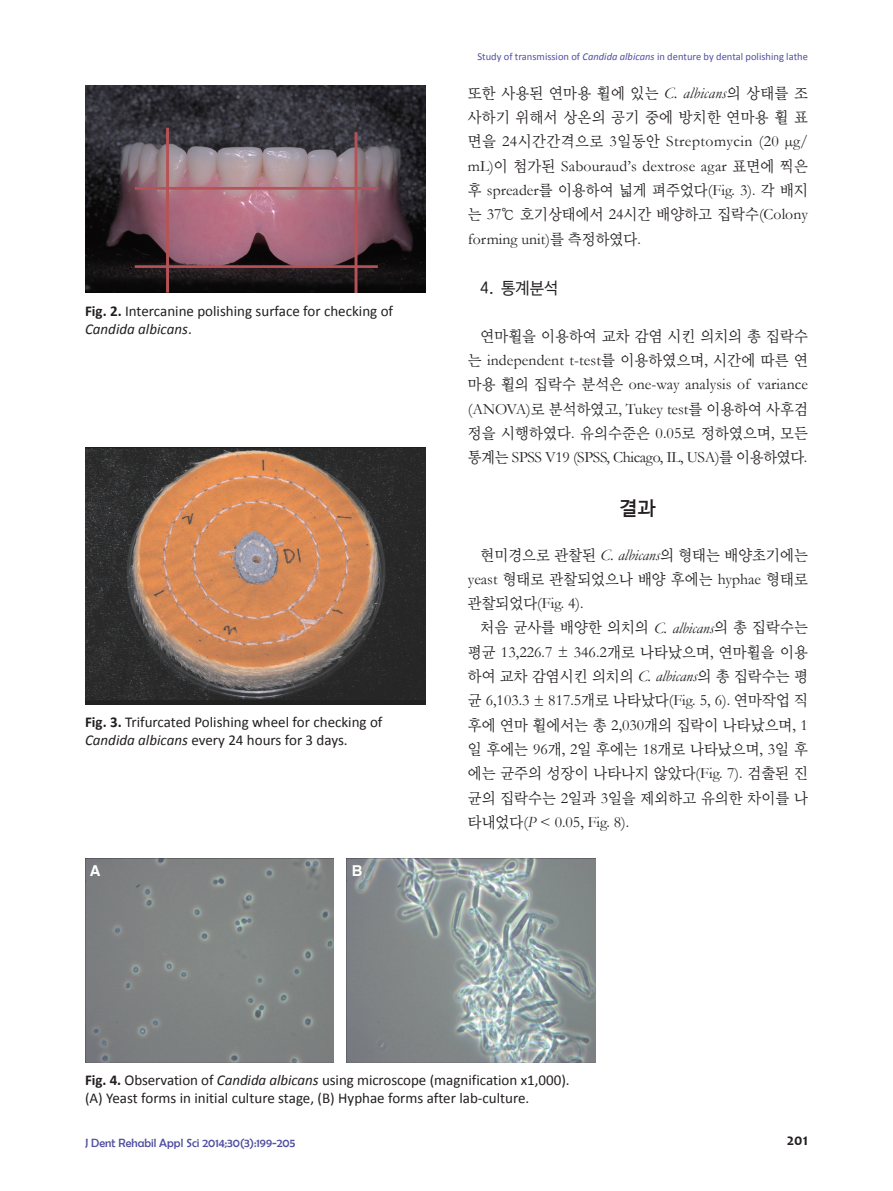
<style>
.page{position:relative;width:893px;height:1191px;background:#fff}
.page>*{position:absolute;margin:0;border:0;box-sizing:border-box;transform-origin:0 0}
.t1{font:19.5px "Bareun Dotum OTF 2";color:#231f20}
.t2{font:16.5px "Bareun Dotum OTF 1";color:#231f20;scale:.95 1}
.t3{font:700 16.5px "Candara";color:#231f20;scale:.95 1}
.t4{font:15.75px/24.3px "Bareun Batang L";color:#231f20;text-align:justify;scale:.96 1}
.t5{font:15.75px/24.3px "Garamond";color:#231f20;text-align:justify}
.t6{font:15.75px "Garamond";letter-spacing:-.025em;color:#231f20}
.t7{font:15px/18px "Calibri";color:#231f20}
.t8{font:700 15px "Helvetica";color:#fff}
.t9{font:12px "Berlin Sans FB";color:#504fa1}
.t10{font:10.5px "Calibri";color:#504fa1}
.s1{font-weight:700}
.s2{font-style:italic}
.s3{font-family:"Garamond";font-style:italic}
.s4{font-family:"Bareun Batang L"}
.s5{font-family:"Garamond"}
</style>
<div class="page">
<img style="left:85px;top:85px;width:340px;height:208px">
<img style="left:85px;top:858px;width:249px;height:204px">
<img style="left:347px;top:858px;width:248px;height:204px">
<img style="left:85px;top:447px;width:340px;height:258px">
<p class="t7" style="left:85px;top:301px;width:310px"><span class="s1">Fig. 2.</span> Intercanine polishing surface for checking of<br><span class="s2">Candida albicans</span>.</p>
<p class="t7" style="left:85px;top:712px;width:299px"><span class="s1">Fig. 3.</span> Trifurcated Polishing wheel for checking of<br><span class="s2">Candida albicans</span> every 24 hours for 3 days.</p>
<p class="t8" style="left:90px;top:861px;width:12px">A</p>
<p class="t8" style="left:352px;top:861px;width:12px">B</p>
<p class="t10" style="left:477px;top:50px;width:332px">Study of transmission of <span class="s2">Candida albicans</span> in denture by dental polishing lathe</p>
<p class="t4" style="left:468px;top:81px;width:356px">또한 사용된 연마용 휠에 있는 <span class="s3">C. albicans</span>의 상태를 조 사하기 위해서 상온의 공기 중에 방치한 연마용 휠 표</p>
<p class="t5" style="left:468px;top:129px;width:342px"><span class="s4">면을</span> 24<span class="s4">시간간격으로</span> 3<span class="s4">일동안</span> Streptomycin (20 µg/ mL)<span class="s4">이 첨가된</span> Sabouraud’s dextrose agar <span class="s4">표면에 찍은 후</span> spreader<span class="s4">를 이용하여 넓게 펴주었다</span>(Fig. 3). <span class="s4">각 배지</span></p>
<p class="t4" style="left:468px;top:202px;width:356px">는 <span class="s5">37</span>℃ 호기상태에서 <span class="s5">24</span>시간 배양하고 집락수<span class="s5">(Colony</span></p>
<p class="t5" style="left:468px;top:226px;width:175px">forming unit)<span class="s4">를 측정하였다</span>.</p>
<p class="t2" style="left:480px;top:279px;width:84px">4. 통계분석</p>
<p class="t4" style="left:480px;top:324px;width:343px">연마휠을 이용하여 교차 감염 시킨 의치의 총 집락수</p>
<p class="t5" style="left:468px;top:347px;width:342px"><span class="s4">는</span> independent t-test<span class="s4">를 이용하였으며</span>, <span class="s4">시간에 따른 연 마용 휠의 집락수 분석은</span> one-way analysis of variance (ANOVA)<span class="s4">로 분석하였고</span>, Tukey test<span class="s4">를 이용하여 사후검</span></p>
<p class="t4" style="left:468px;top:421px;width:356px">정을 시행하였다<span class="s5">.</span> 유의수준은 <span class="s5">0.05</span>로 정하였으며<span class="s5">,</span> 모든</p>
<p class="t6" style="left:468px;top:447px;width:341px"><span class="s4">통계는</span> SPSS V19 (SPSS, Chicago, IL, USA)<span class="s4">를 이용하였다</span>.</p>
<p class="t1" style="left:620px;top:498px;width:37px">결과</p>
<p class="t4" style="left:468px;top:542px;width:356px;text-align:right">현미경으로 관찰된 <span class="s3">C. albicans</span>의 형태는 배양초기에는 <span class="s5">yeast</span> 형태로 관찰되었으나 배양 후에는 <span class="s5">hyphae</span> 형태로</p>
<p class="t5" style="left:468px;top:590px;width:117px"><span class="s4">관찰되었다</span>(Fig. 4).</p>
<p class="t4" style="left:468px;top:615px;width:356px;text-indent:13px">처음 균사를 배양한 의치의 <span class="s3">C. albicans</span>의 총 집락수는 평균 <span class="s5">13,226.7 ± 346.2</span>개로 나타났으며<span class="s5">,</span> 연마휠을 이용 하여 교차 감염시킨 의치의 <span class="s3">C. albicans</span>의 총 집락수는 평</p>
<p class="t5" style="left:468px;top:688px;width:342px"><span class="s4">균</span> 6,103.3 ± 817.5<span class="s4">개로 나타났다</span>(Fig. 5, 6). <span class="s4">연마작업 직</span></p>
<p class="t4" style="left:468px;top:713px;width:356px">후에 연마 휠에서는 총 <span class="s5">2,030</span>개의 집락이 나타났으며<span class="s5">, 1 </span>일 후에는 <span class="s5">96</span>개<span class="s5">, 2</span>일 후에는 <span class="s5">18</span>개로 나타났으며<span class="s5">, 3</span>일 후 에는 균주의 성장이 나타나지 않았다<span class="s5">(Fig. 7).</span> 검출된 진 균의 집락수는 <span class="s5">2</span>일과 <span class="s5">3</span>일을 제외하고 유의한 차이를 나</p>
<p class="t5" style="left:468px;top:809px;width:163px"><span class="s4">타내었다</span>(<span class="s2">P</span> &lt; 0.05, Fig. 8).</p>
<p class="t7" style="left:85px;top:1070px;width:486px"><span class="s1">Fig. 4.</span> Observation of <span class="s2">Candida albicans</span> using microscope (magnification x1,000). (A) Yeast forms in initial culture stage, (B) Hyphae forms after lab-culture.</p>
<p class="t9" style="left:85px;top:1135px;width:212px">J Dent Rehabil Appl Sci 2014;30(3):199-205</p>
<p class="t3" style="left:787px;top:1130px;width:24px">201</p>
</div>
